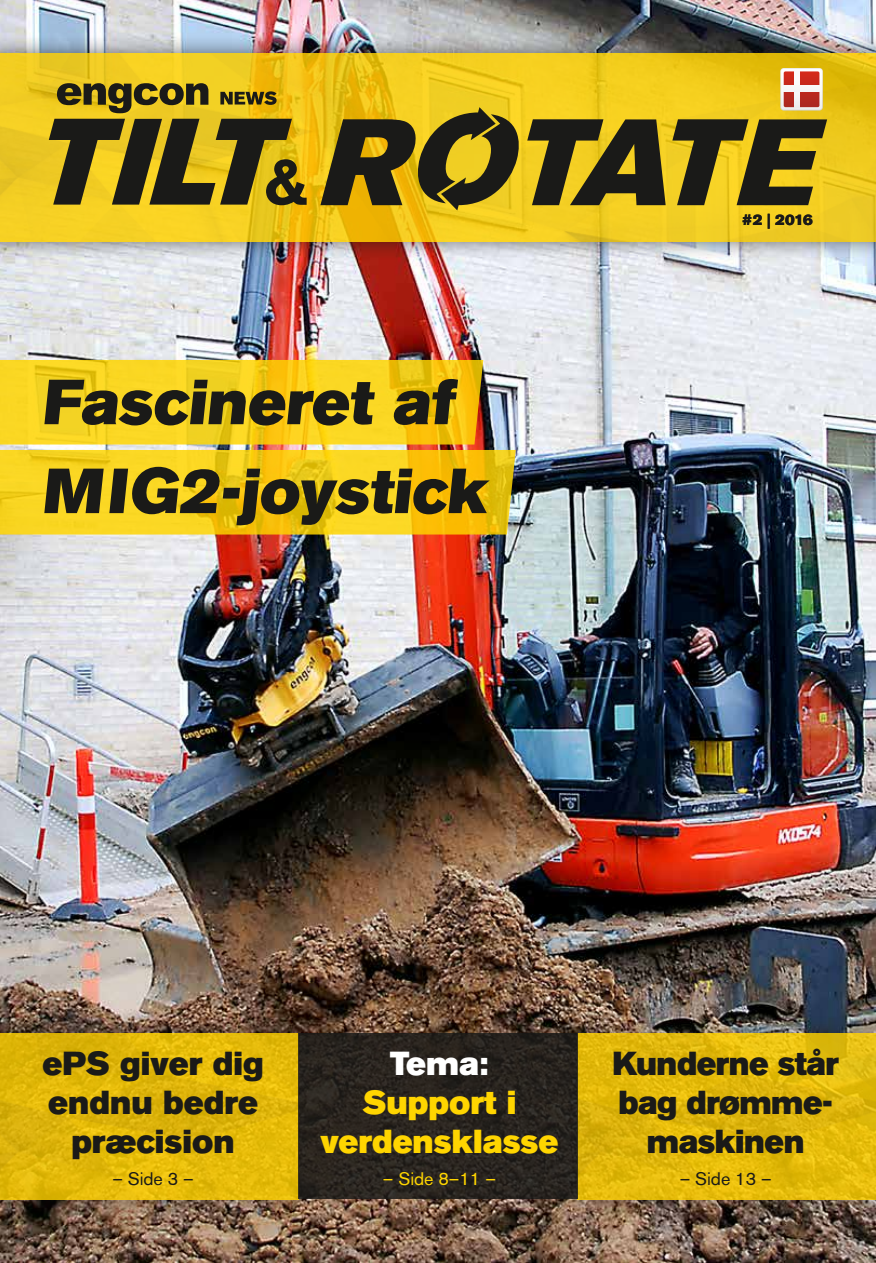
<style>
.page{position:relative;width:876px;height:1263px;background:#fff}
.page>*{position:absolute;margin:0;border:0;box-sizing:border-box;transform-origin:0 0}
.t1{font:63px/88.9px "Akzidenz Grotesk BE Super";color:#1a1a18}
.t2{font:33px/39px "Akzidenz Grotesk BE Super";letter-spacing:-.01em;color:#1a1a18;text-align:center}
.t3{font:33px/39px "Akzidenz Grotesk BE Super";color:#ffd500;text-align:center}
.t4{font:33px "Akzidenz Grotesk BE Super";color:#fff}
.t5{font:18px "Akzidenz Grotesk BE";color:#1a1a18}
.t6{font:18px "Akzidenz Grotesk BE";color:#ffd500}
.t7{font:15px "Akzidenz Grotesk BE Super";color:#1a1a18}
</style>
<div class="page">
<img style="left:0;top:0;width:876px;height:1263px">
<div style="left:0;top:33px;width:876px;height:229px;background:#1a1a18;opacity:.75"></div>
<img style="left:0;top:53px;width:876px;height:189px">
<svg style="left:0;top:360px;width:483px;height:84px"></svg>
<svg style="left:0;top:450px;width:516px;height:84px"></svg>
<div style="left:0;top:1013px;width:318px;height:206px;background:#1a1a18;opacity:.5"></div>
<img style="left:0;top:1033px;width:298px;height:166px">
<div style="left:558px;top:1013px;width:318px;height:206px;background:#1a1a18;opacity:.5"></div>
<img style="left:578px;top:1033px;width:298px;height:166px">
<svg style="left:298px;top:1033px;width:280px;height:166px;fill:#28231e"></svg>
<svg style="left:780px;top:68px;width:43px;height:43px"></svg>
<div style="left:795px;top:71px;width:5px;height:36px;background:#f8f8f8"></div>
<div style="left:784px;top:86px;width:35px;height:5px;background:#f8f8f8"></div>
<svg style="left:57px;top:83px;width:151px;height:30px"></svg>
<svg style="left:220px;top:91px;width:57px;height:14px"></svg>
<svg style="left:672px;top:119px;width:155px;height:86px"></svg>
<svg style="left:320px;top:107px;width:346px;height:103px"></svg>
<svg style="left:49px;top:119px;width:258px;height:86px"></svg>
<h1 class="t1" style="left:42px;top:358px;width:454px">Fascineret af<br>MIG2-joystick</h1>
<p class="t7" style="left:742px;top:211px;width:72px">#2 | 2016</p>
<p class="t2" style="left:43px;top:1044px;width:223px">ePS giver dig endnu bedre præcision</p>
<p class="t5" style="left:112px;top:1168px;width:83px">– Side 3 –</p>
<p class="t4" style="left:390px;top:1044px;width:100px">Tema:</p>
<p class="t3" style="left:320px;top:1083px;width:240px">Support i verdensklasse</p>
<p class="t6" style="left:383px;top:1168px;width:114px">– Side 8–11 –</p>
<p class="t2" style="left:612px;top:1044px;width:228px">Kunderne står bag drømme&shy;maskinen</p>
<p class="t5" style="left:680px;top:1168px;width:93px">– Side 13 –</p>
</div>
